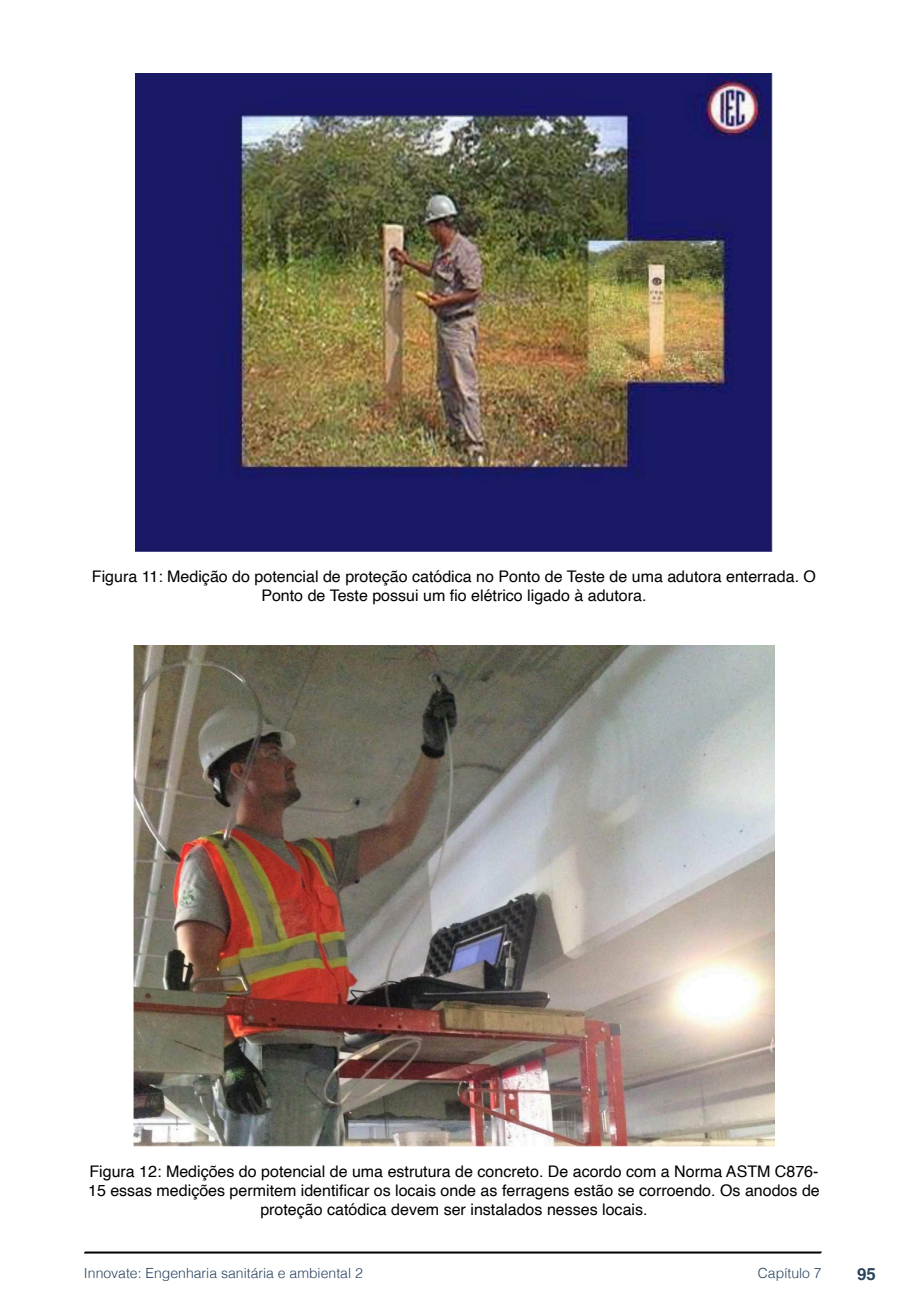
<style>
.page{position:relative;width:908px;height:1304px;background:#fff}
.page>*{position:absolute;margin:0;border:0;box-sizing:border-box;transform-origin:0 0}
.t1{font:700 16.8px "Helvetica";color:#2a435e}
.imagens_graf_tab{font:16px/19.2px "Helvetica";color:#000;text-align:center}
.t2{font:300 14px "Helvetica";color:#2a435e}
</style>
<div class="page">
<svg style="left:84px;top:1251px;width:737px;height:3px;background:#515151"></svg>
<img style="left:135px;top:74px;width:637px;height:477px">
<img style="left:134px;top:646px;width:640px;height:500px">
<p class="imagens_graf_tab" style="left:92px;top:567px;width:725px">Figura 11: Medição do potencial de proteção catódica no Ponto de Teste de uma adutora enterrada. O<br>Ponto de Teste possui um fio elétrico ligado à adutora.</p>
<p class="imagens_graf_tab" style="left:88px;top:1162px;width:732px">Figura 12: Medições do potencial de uma estrutura de concreto. De acordo com a Norma ASTM C876-<br>15 essas medições permitem identificar os locais onde as ferragens estão se corroendo. Os anodos de proteção catódica devem ser instalados nesses locais.</p>
<p class="t2" style="left:84px;top:1261px;width:280px">Innovate: Engenharia sanitária e ambiental 2</p>
<p class="t2" style="left:757px;top:1261px;width:65px">Capítulo 7</p>
<p class="t1" style="left:856px;top:1264px;width:20px">95</p>
</div>
